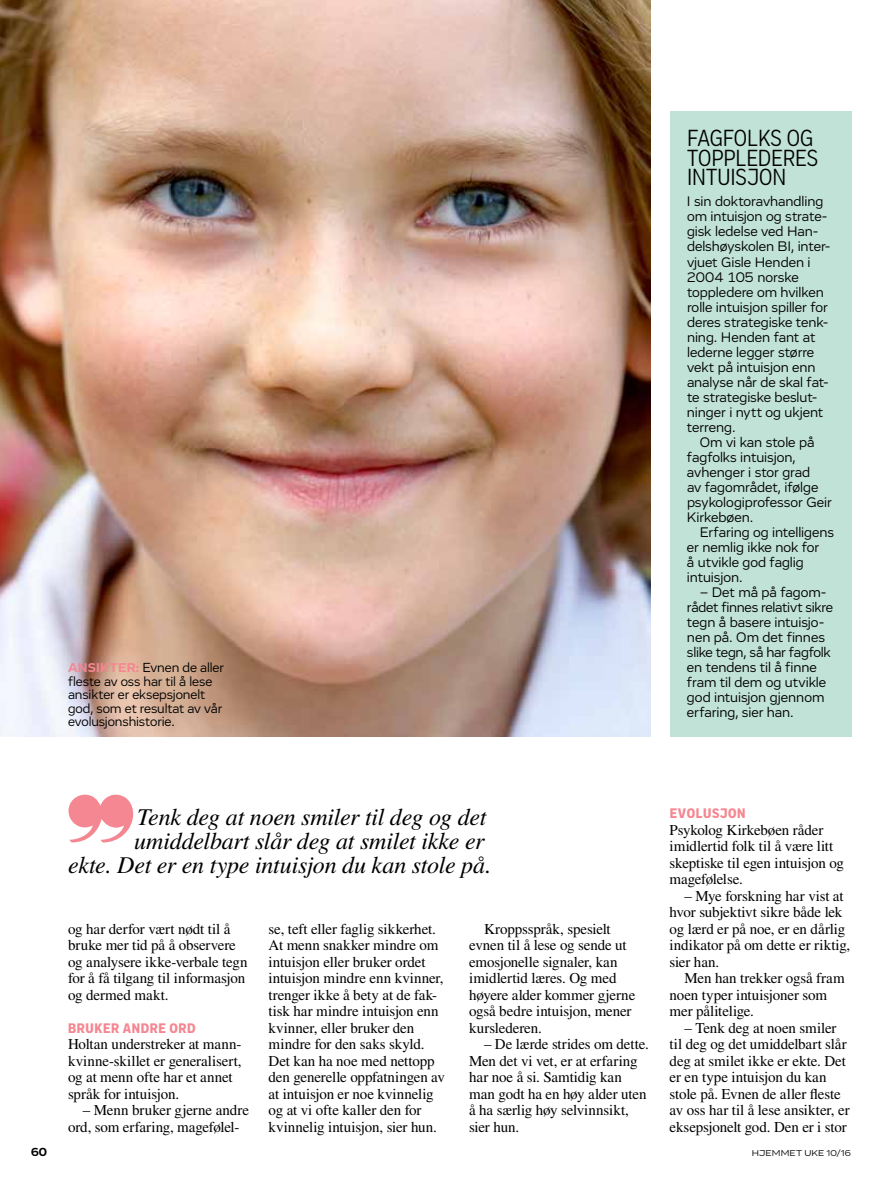
<style>
.page{position:relative;width:885px;height:1183px;background:#fff}
.page>*{position:absolute;margin:0;border:0;box-sizing:border-box;transform-origin:0 0}
.t1{font:italic 24px/24px "Times LT Std";letter-spacing:-.01em;color:#000;text-align:right}
.t2{font:24px/19.5px "Vito Condensed";letter-spacing:-.005em;color:#000}
.t3{font:15px/16.5px "Times LT Std";letter-spacing:-.01em;color:#000}
.t4{font:14.25px/15px "Vito";letter-spacing:-.005em;color:#000}
.t5{font:900 14.25px "Vito Condensed";letter-spacing:.045em;color:#f48791}
.t6{font:13.5px/13.5px "Vito";letter-spacing:-.005em;color:#000}
.t7{font:700 12px "Vito";color:#000}
.t8{font:8.7px "Vito Extended";letter-spacing:.02em;color:#000}
.s1{font-weight:700;font-size:13.2px;color:#f48791}
</style>
<div class="page">
<img style="left:0;top:0;width:650px;height:736px">
<svg style="left:68px;top:794px;width:65px;height:48px"></svg>
<div style="left:670px;top:111px;width:181px;height:625px;background:#c1e2d7"></div>
<p class="t6" style="left:68px;top:660px;width:157px"><span class="s1">ANSIKTER:</span> Evnen de aller fleste av oss har til å lese ansikter er eksepsjonelt god, som et resultat av vår evolusjonshistorie.</p>
<h1 class="t2" style="left:687px;top:128px;width:133px">FAG-FOLKS OG<br>TOPPLEDERES<br>INTUISJON</h1>
<p class="t4" style="left:687px;top:194px;width:145px">I sin doktoravhandling om intuisjon og strate&shy;gisk ledelse ved Han&shy;delshøyskolen BI, inter&shy;vjuet Gisle Henden i<br>2004 105 norske toppledere om hvilken rolle intuisjon spiller for deres strategiske tenk&shy;ning. Henden fant at lederne legger større vekt på intuisjon enn analyse når de skal fat&shy;te strategiske beslut&shy;ninger i nytt og ukjent terreng.</p>
<p class="t4" style="left:687px;top:434px;width:146px;text-indent:13px">Om vi kan stole på fagfolks intuisjon, avhenger i stor grad<br>av fagområdet, ifølge psykologiprofessor Geir<br>Kirkebøen.</p>
<p class="t4" style="left:687px;top:524px;width:149px;text-indent:13px">Erfaring og intelligens er nemlig ikke nok for<br>å utvikle god faglig intuisjon.</p>
<p class="t4" style="left:687px;top:584px;width:148px;text-indent:13px">– Det må på fagom&shy;rådet finnes relativt sikre tegn å basere intuisjo&shy;nen på. Om det finnes slike tegn, så har fagfolk en tendens til å finne fram til dem og utvikle god intuisjon gjennom erfaring, sier han.</p>
<h1 class="t1" style="left:68px;top:804px;width:425px">Tenk deg at noen smiler til deg og det umiddelbart slår deg at smilet ikke er<br>ekte. Det er en type intuisjon du kan stole på.</h1>
<p class="t3" style="left:68px;top:920px;width:181px">og har derfor vært nødt til å bruke mer tid på å observere og analysere ikke-verbale tegn for å få tilgang til informasjon og dermed makt.</p>
<p class="t5" style="left:68px;top:1019px;width:129px">BRUKER ANDRE ORD</p>
<p class="t3" style="left:68px;top:1035px;width:175px">Holtan understreker at mann&shy;kvinne-skillet er generalisert, og at menn ofte har et annet språk for intuisjon.</p>
<p class="t3" style="left:68px;top:1101px;width:182px;text-indent:15px">– Menn bruker gjerne andre ord, som erfaring, magefølel-</p>
<p class="t3" style="left:268px;top:920px;width:178px">se, teft eller faglig sikkerhet.<br>At menn snakker mindre om intuisjon eller bruker ordet intuisjon mindre enn kvinner, trenger ikke å bety at de fak&shy;tisk har mindre intuisjon enn kvinner, eller bruker den mindre for den saks skyld.<br>Det kan ha noe med nettopp den generelle oppfatningen av at intuisjon er noe kvinnelig og at vi ofte kaller den for kvinnelig intuisjon, sier hun.</p>
<p class="t3" style="left:469px;top:920px;width:168px;text-indent:15px">Kroppsspråk, spesielt evnen til å lese og sende ut emosjonelle signaler, kan imidlertid læres. Og med høyere alder kommer gjerne også bedre intuisjon, mener kurslederen.</p>
<p class="t3" style="left:469px;top:1035px;width:181px;text-indent:15px">– De lærde strides om dette.<br>Men det vi vet, er at erfaring har noe å si. Samtidig kan man godt ha en høy alder uten å ha særlig høy selvinnsikt, sier hun.</p>
<p class="t5" style="left:669px;top:804px;width:77px">EVOLUSJON</p>
<p class="t3" style="left:669px;top:821px;width:176px">Psykolog Kirkebøen råder imidlertid folk til å være litt skeptiske til egen intuisjon og magefølelse.</p>
<p class="t3" style="left:669px;top:887px;width:182px;text-indent:15px">– Mye forskning har vist at hvor subjektivt sikre både lek og lærd er på noe, er en dårlig indikator på om dette er riktig, sier han.</p>
<p class="t3" style="left:669px;top:969px;width:176px;text-indent:15px">Men han trekker også fram noen typer intuisjoner som mer pålitelige.</p>
<p class="t3" style="left:669px;top:1019px;width:181px;text-indent:15px">– Tenk deg at noen smiler til deg og det umiddelbart slår deg at smilet ikke er ekte. Det er en type intuisjon du kan stole på. Evnen de aller fleste av oss har til å lese ansikter, er eksepsjonelt god. Den er i stor</p>
<p class="t7" style="left:31px;top:1143px;width:17px">60</p>
<p class="t8" style="left:751px;top:1147px;width:101px">HJEMMET UKE 10/16</p>
</div>
